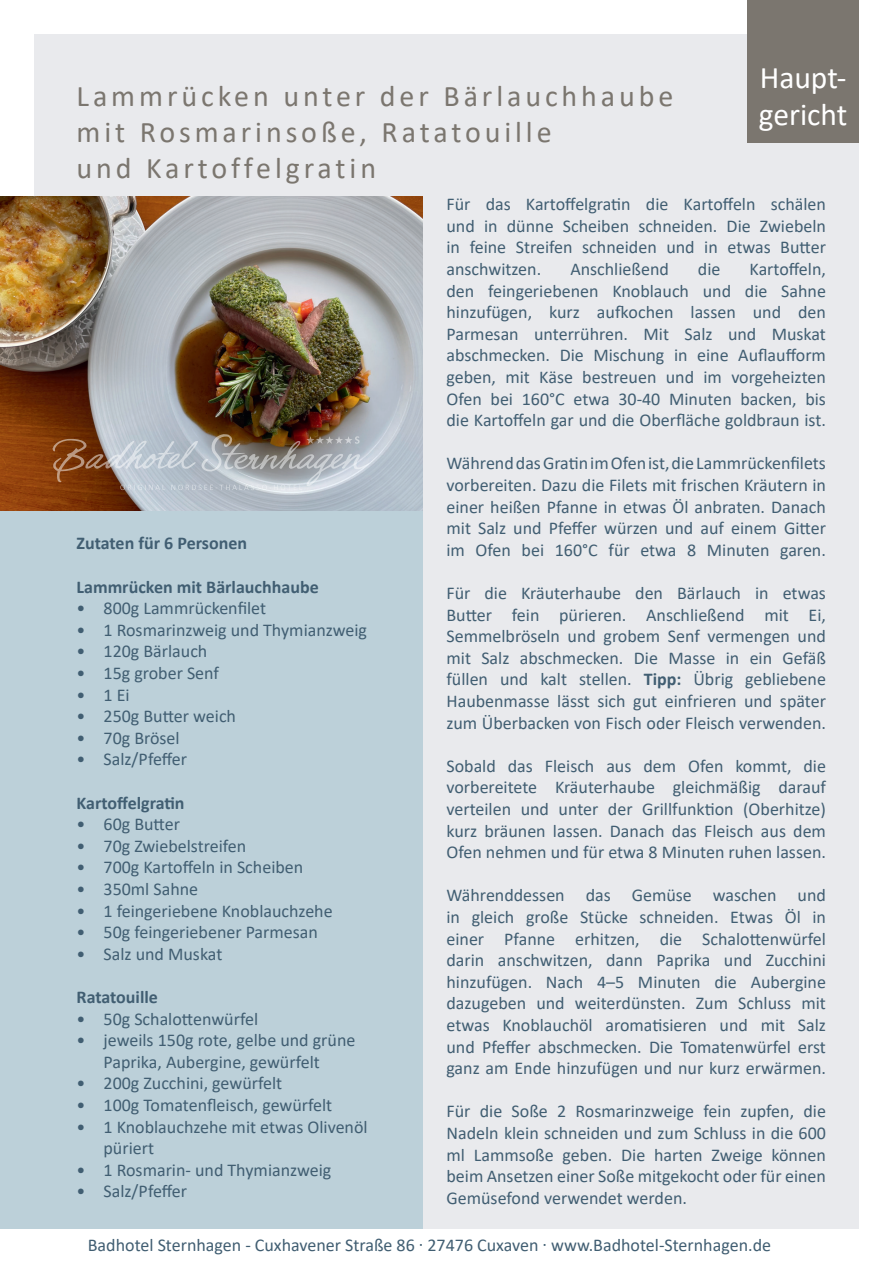
<style>
.page{position:relative;width:893px;height:1263px;background:#fff}
.page>*{position:absolute;margin:0;border:0;box-sizing:border-box;transform-origin:0 0}
.t1{font:31.5px/37.8px "Calibri";color:#fff}
.t2{font:30px/36px "Calibri";letter-spacing:.13em;color:#7b766f}
.t3{font:18px/21.6px "Calibri";color:#415e72;text-align:justify}
.t4{font:700 18px "Calibri";color:#415e72}
.s1{font-weight:700}
</style>
<div class="page">
<div style="left:34px;top:34px;width:825px;height:1195px;background:#e9eaed"></div>
<div style="left:747px;top:0;width:112px;height:143px;background:#7b766f"></div>
<div style="left:0;top:510px;width:422px;height:719px;background:#bcd0d9"></div>
<img style="left:0;top:197px;width:422px;height:313px">
<svg style="left:53px;top:434px;width:316px;height:56px;background:#a49b96"></svg>
<h2 class="t2" style="left:77px;top:77px;width:598px">Lammrücken unter der Bärlauchhaube mit Rosmarinsoße, Ratatouille<br>und Kartoffelgratin</h2>
<h1 class="t1" style="left:759px;top:57px;width:90px">Haupt&shy;gericht</h1>
<p class="t4" style="left:77px;top:531px;width:172px">Zutaten für 6 Personen</p>
<p class="t4" style="left:77px;top:574px;width:244px">Lammrücken mit Bärlauchhaube</p>
<p class="t3" style="left:77px;top:597px;width:191px">• 800g Lammrückenfilet</p>
<p class="t3" style="left:77px;top:618px;width:292px">• 1 Rosmarinzweig und Thymianzweig</p>
<p class="t3" style="left:77px;top:640px;width:132px">• 120g Bärlauch</p>
<p class="t3" style="left:77px;top:662px;width:144px">• 15g grober Senf</p>
<p class="t3" style="left:77px;top:683px;width:55px">• 1 Ei</p>
<p class="t3" style="left:77px;top:705px;width:161px">• 250g Butter weich</p>
<p class="t3" style="left:77px;top:726px;width:105px">• 70g Brösel</p>
<p class="t3" style="left:77px;top:748px;width:112px">• Salz/Pfeffer</p>
<p class="t4" style="left:77px;top:790px;width:110px">Kartoffelgratin</p>
<p class="t3" style="left:77px;top:813px;width:105px">• 60g Butter</p>
<p class="t3" style="left:77px;top:834px;width:171px">• 70g Zwiebelstreifen</p>
<p class="t3" style="left:77px;top:856px;width:228px">• 700g Kartoffeln in Scheiben</p>
<p class="t3" style="left:77px;top:878px;width:123px">• 350ml Sahne</p>
<p class="t3" style="left:77px;top:899px;width:258px">• 1 feingeriebene Knoblauchzehe</p>
<p class="t3" style="left:77px;top:921px;width:243px">• 50g feingeriebener Parmesan</p>
<p class="t3" style="left:77px;top:942px;width:147px">• Salz und Muskat</p>
<p class="t4" style="left:77px;top:984px;width:83px">Ratatouille</p>
<p class="t3" style="left:77px;top:1007px;width:183px">• 50g Schalottenwürfel</p>
<p class="t3" style="left:77px;top:1029px;width:280px;text-align:center">• jeweils 150g rote, gelbe und grüne<br>Paprika, Aubergine, gewürfelt</p>
<p class="t3" style="left:77px;top:1072px;width:207px">• 200g Zucchini, gewürfelt</p>
<p class="t3" style="left:77px;top:1094px;width:257px">• 100g Tomatenfleisch, gewürfelt</p>
<p class="t3" style="left:104px;top:1115px;width:266px;text-indent:-27px">• 1 Knoblauchzehe mit etwas Olivenöl püriert</p>
<p class="t3" style="left:77px;top:1158px;width:256px">• 1 Rosmarin- und Thymianzweig</p>
<p class="t3" style="left:77px;top:1180px;width:112px">• Salz/Pfeffer</p>
<p class="t3" style="left:446px;top:193px;width:381px">Für das Kartoffelgratin die Kartoffeln schälen und in dünne Scheiben schneiden. Die Zwiebeln in feine Streifen schneiden und in etwas Butter anschwitzen.</p>
<p class="t3" style="left:446px;top:258px;width:381px;text-indent:303px">Kartoffeln, den feingeriebenen Knoblauch und die Sahne hinzufügen, kurz aufkochen lassen und den Parmesan unterrühren. Mit Salz und Muskat abschmecken. Die Mischung in eine Auflaufform geben, mit Käse bestreuen und im vorgeheizten Ofen bei 160°C etwa 30-40 Minuten backen, bis die Kartoffeln gar und die Oberfläche goldbraun ist.</p>
<p class="t3" style="left:446px;top:452px;width:381px">Während das Gratin im Ofen ist, die Lammrückenfilets vorbereiten. Dazu die Filets mit frischen Kräutern in einer heißen Pfanne in etwas Öl anbraten. Danach mit Salz und Pfeffer würzen und auf einem Gitter im Ofen bei 160°C für etwa 8 Minuten garen.</p>
<p class="t3" style="left:446px;top:582px;width:381px">Für die Kräuterhaube den Bärlauch in etwas Butter fein pürieren. Anschließend mit Ei, Semmelbröseln und grobem Senf vermengen und mit Salz abschmecken. Die Masse in ein Gefäß füllen und kalt stellen. <span class="s1">Tipp:</span> Übrig gebliebene Haubenmasse lässt sich gut einfrieren und später zum Überbacken von Fisch oder Fleisch verwenden.</p>
<p class="t3" style="left:446px;top:755px;width:381px">Sobald das Fleisch aus dem Ofen kommt, die vorbereitete Kräuterhaube gleichmäßig darauf verteilen und unter der Grillfunktion (Oberhitze) kurz bräunen lassen. Danach das Fleisch aus dem Ofen nehmen und für etwa 8 Minuten ruhen lassen.</p>
<p class="t3" style="left:446px;top:884px;width:381px">Währenddessen das Gemüse waschen und in gleich große Stücke schneiden. Etwas Öl in einer Pfanne erhitzen, die Schalottenwürfel darin anschwitzen, dann Paprika und Zucchini hinzufügen. Nach 4–5 Minuten die Aubergine dazugeben und weiterdünsten. Zum Schluss mit etwas Knoblauchöl aromatisieren und mit Salz und Pfeffer abschmecken. Die Tomatenwürfel erst ganz am Ende hinzufügen und nur kurz erwärmen.</p>
<p class="t3" style="left:446px;top:1100px;width:381px">Für die Soße 2 Rosmarinzweige fein zupfen, die Nadeln klein schneiden und zum Schluss in die 600 ml Lammsoße geben. Die harten Zweige können beim Ansetzen einer Soße mitgekocht oder für einen Gemüsefond verwendet werden.</p>
<p class="t3" style="left:570px;top:258px;width:100px">Anschließend</p>
<p class="t3" style="left:698px;top:258px;width:24px">die</p>
<p class="t3" style="left:88px;top:1234px;width:685px">Badhotel Sternhagen - Cuxhavener Straße 86 · 27476 Cuxaven · www.Badhotel-Sternhagen.de</p>
</div>
